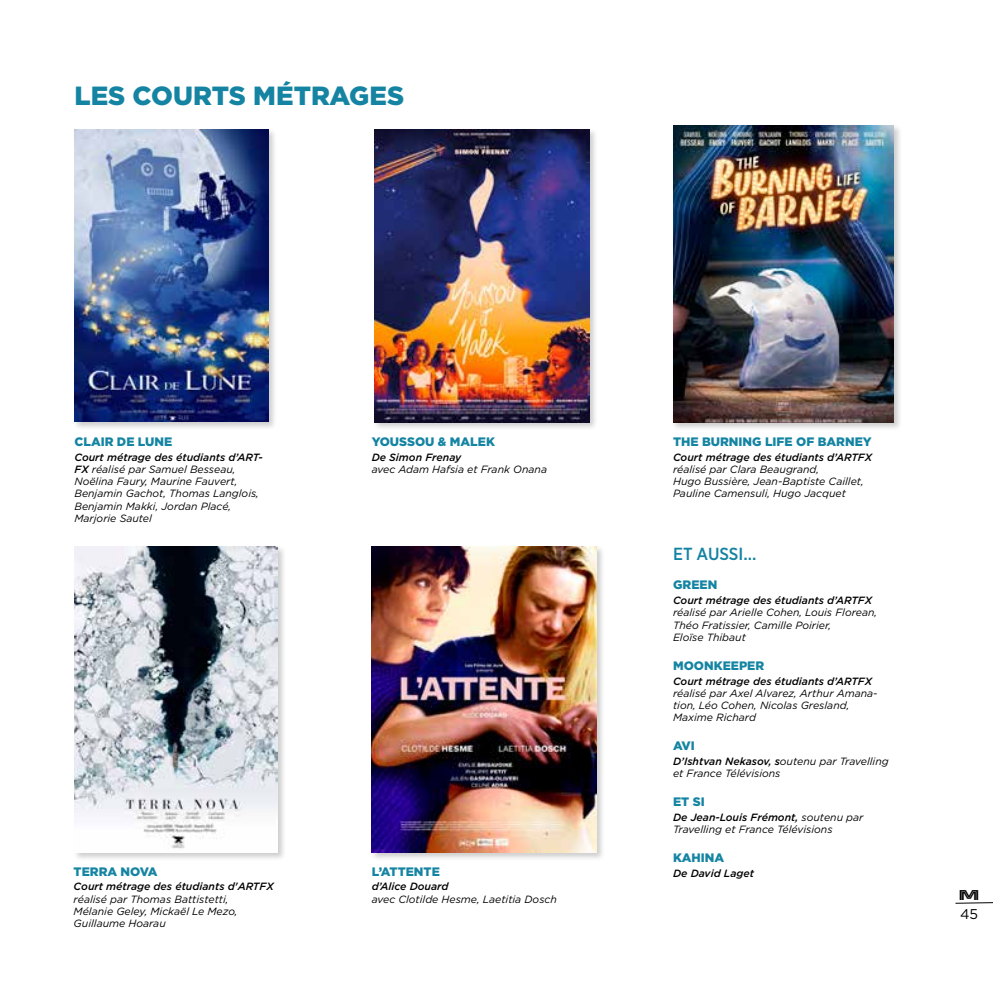
<style>
.page{position:relative;width:993px;height:993px;background:#fff}
.page>*{position:absolute;margin:0;border:0;box-sizing:border-box;transform-origin:0 0}
.t1{font:900 26.25px "Gotham";color:#1484a2}
.t2{font:500 17.5px "Gotham Narrow";color:#1484a2}
.t3{font:14px "Gotham";color:#000}
.t4{font:800 14px "Shader Inline";color:#000}
.t5{font:900 12.25px "Gotham";color:#1484a2}
.t6{font:italic 10.5px/12.2px "Gotham";color:#000}
.t7{font:italic 500 10.5px "Gotham";color:#000}
.s1{font-weight:500}
</style>
<div class="page">
<svg style="left:955px;top:902px;width:37px;height:1px"></svg>
<div style="left:72px;top:128px;width:205px;height:302px;background:#000;opacity:.2"></div>
<img style="left:74px;top:130px;width:194px;height:291px">
<div style="left:369px;top:544px;width:237px;height:317px;background:#000;opacity:.2"></div>
<img style="left:371px;top:546px;width:225px;height:306px">
<div style="left:72px;top:544px;width:215px;height:317px;background:#000;opacity:.2"></div>
<img style="left:74px;top:546px;width:204px;height:306px">
<div style="left:671px;top:123px;width:231px;height:308px;background:#000;opacity:.2"></div>
<img style="left:673px;top:125px;width:220px;height:297px">
<div style="left:372px;top:128px;width:225px;height:302px;background:#000;opacity:.2"></div>
<img style="left:374px;top:130px;width:215px;height:292px">
<h1 class="t1" style="left:74px;top:78px;width:331px">LES COURTS MÉTRAGES</h1>
<p class="t5" style="left:74px;top:433px;width:99px">CLAIR DE LUNE</p>
<p class="t6" style="left:74px;top:450px;width:190px"><span class="s1">Court métrage des étudiants d’ART-<br>FX</span> réalisé par Samuel Besseau,<br>Noëlina Faury, Maurine Fauvert,<br>Benjamin Gachot, Thomas Langlois,<br>Benjamin Makki, Jordan Placé,<br>Marjorie Sautel</p>
<p class="t5" style="left:371px;top:433px;width:125px">YOUSSOU &amp; MALEK</p>
<p class="t7" style="left:371px;top:450px;width:91px">De Simon Frenay</p>
<p class="t6" style="left:371px;top:462px;width:177px">avec Adam Hafsia et Frank Onana</p>
<p class="t5" style="left:74px;top:862px;width:85px">TERRA NOVA</p>
<p class="t7" style="left:74px;top:879px;width:201px">Court métrage des étudiants d'ARTFX</p>
<p class="t6" style="left:74px;top:892px;width:165px">réalisé par Thomas Battistetti,<br>Mélanie Geley, Mickaël Le Mezo,<br>Guillaume Hoarau</p>
<p class="t5" style="left:371px;top:862px;width:70px">L’ATTENTE</p>
<p class="t7" style="left:371px;top:879px;width:78px">d’Alice Douard</p>
<p class="t6" style="left:371px;top:892px;width:187px">avec Clotilde Hesme, Laetitia Dosch</p>
<p class="t5" style="left:673px;top:433px;width:200px">THE BURNING LIFE OF BARNEY</p>
<p class="t7" style="left:673px;top:450px;width:200px">Court métrage des étudiants d’ARTFX</p>
<p class="t6" style="left:673px;top:462px;width:192px">réalisé par Clara Beaugrand,<br>Hugo Bussière, Jean-Baptiste Caillet,<br>Pauline Camensuli, Hugo Jacquet</p>
<h2 class="t2" style="left:673px;top:542px;width:85px">ET AUSSI...</h2>
<p class="t5" style="left:673px;top:576px;width:46px">GREEN</p>
<p class="t7" style="left:673px;top:593px;width:200px">Court métrage des étudiants d’ARTFX</p>
<p class="t6" style="left:673px;top:606px;width:205px">réalisé par Arielle Cohen, Louis Florean,<br>Théo Fratissier, Camille Poirier,<br>Eloïse Thibaut</p>
<p class="t5" style="left:673px;top:657px;width:93px">MOONKEEPER</p>
<p class="t7" style="left:673px;top:673px;width:200px">Court métrage des étudiants d’ARTFX</p>
<p class="t6" style="left:673px;top:686px;width:206px">réalisé par Axel Alvarez, Arthur Amana&shy;tion, Léo Cohen, Nicolas Gresland,<br>Maxime Richard</p>
<p class="t5" style="left:673px;top:737px;width:23px">AVI</p>
<p class="t6" style="left:673px;top:754px;width:217px"><span class="s1">D’Ishtvan Nekasov, s</span>outenu par Travelling et France Télévisions</p>
<p class="t5" style="left:673px;top:793px;width:33px">ET SI</p>
<p class="t6" style="left:673px;top:810px;width:192px"><span class="s1">De Jean-Louis Frémont,</span> soutenu par<br>Travelling et France Télévisions</p>
<p class="t5" style="left:673px;top:849px;width:53px">KAHINA</p>
<p class="t7" style="left:673px;top:866px;width:82px">De David Laget</p>
<h3 class="t4" style="left:958px;top:885px;width:21px">M</h3>
<h3 class="t3" style="left:959px;top:904px;width:20px">45</h3>
</div>
